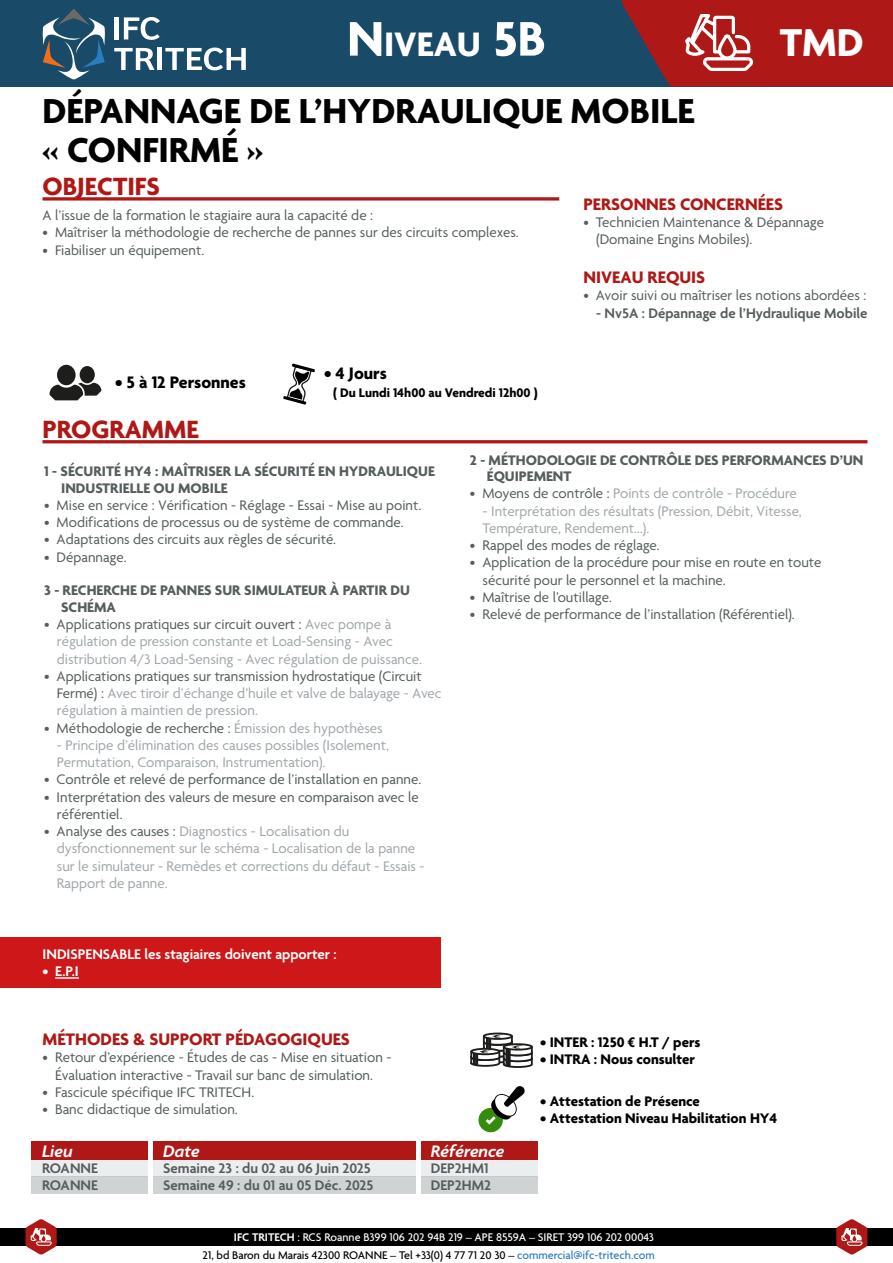
<style>
.page{position:relative;width:893px;height:1263px;background:#fff}
.page>*{position:absolute;margin:0;border:0;box-sizing:border-box;transform-origin:0 0}
.t1{font:700 42px "Agenda";color:#fff}
.t2{font:700 37.5px/39px "Agenda";color:#000}
.t3{font:700 36.75px "Agenda";color:#fff}
.t4{font:700 27px "Agenda";color:#ae1917}
.t5{font:700 18px "Agenda";color:#ae1917}
.t6{font:700 18px "Agenda";color:#000}
.t7{font:italic 600 18px "Agenda";color:#fff}
.t8{font:15px/17.2px "Agenda";color:#555d5d}
.t9{font:15px/17.2px "Agenda";color:#a0a7aa}
.t10{font:700 15px/16.5px "Agenda";color:#555d5d}
.t11{font:600 15px/17px "Agenda";color:#555d5d}
.t12{font:700 15px "Agenda";color:#000}
.t13{font:600 15px "Agenda";color:#fff}
.t14{font:700 13.5px "Agenda";color:#000}
.t15{font:500 12px/17.5px "Agenda";color:#fff;text-align:right}
.s1{font-size:52.5px}
.s2{color:#555d5d}
.s3{color:#a0a7aa}
.s4{font-weight:600}
.s5{color:#000}
.s6{color:#2c7cc0}
</style>
<div class="page">
<div style="left:0;top:1228px;width:893px;height:17px;background:#000"></div>
<svg style="left:26px;top:1219px;width:31px;height:36px"></svg>
<svg style="left:836px;top:1219px;width:31px;height:36px"></svg>
<div style="left:0;top:1px;width:893px;height:85px;background:#194a68"></div>
<svg style="left:0;top:0;width:622px;height:71px"></svg>
<svg style="left:49px;top:365px;width:53px;height:36px"></svg>
<svg style="left:283px;top:363px;width:32px;height:42px"></svg>
<svg style="left:114px;top:48px;width:41px;height:22px"></svg>
<hr style="left:158px;top:48px;width:4px;height:22px;background:#fff">
<svg style="left:165px;top:48px;width:81px;height:22px"></svg>
<div style="left:114px;top:17px;width:5px;height:22px;background:#fff"></div>
<svg style="left:124px;top:17px;width:36px;height:23px"></svg>
<svg style="left:42px;top:9px;width:64px;height:70px"></svg>
<hr style="left:43px;top:440px;width:824px;height:3px;background:#ae1917">
<svg style="left:43px;top:197px;width:516px;height:4px;background:#bb403f"></svg>
<svg style="left:622px;top:0;width:271px;height:87px;background:#a4292a"></svg>
<svg style="left:478px;top:1086px;width:47px;height:46px"></svg>
<div style="left:483px;top:1032px;width:30px;height:8px;border:2px solid #1d1d1b;border-radius:50%"></div>
<svg style="left:470px;top:1034px;width:63px;height:34px"></svg>
<hr style="left:505px;top:1049px;width:3px;height:17px;background:#1d1d1b">
<hr style="left:508px;top:1049px;width:3px;height:17px;background:#1d1d1b">
<div style="left:0;top:937px;width:440px;height:51px;background:#cd1719"></div>
<hr style="left:55px;top:977px;width:24px;height:2px;background:#fff">
<div style="left:31px;top:1160px;width:507px;height:17px;background:#ecedee"></div>
<div style="left:31px;top:1177px;width:507px;height:17px;background:#cfd3d4"></div>
<div style="left:31px;top:1141px;width:507px;height:19px;background:#ae1917"></div>
<hr style="left:149px;top:1140px;width:4px;height:54px;background:#fff">
<hr style="left:416px;top:1140px;width:4px;height:54px;background:#fff">
<h3 class="t3" style="left:347px;top:24px;width:200px"><span class="s1">N</span>IVEAU <span class="s1">5B</span></h3>
<h2 class="t2" style="left:43px;top:93px;width:653px">DÉPANNAGE DE L’HYDRAULIQUE MOBILE « CONFIRMÉ »</h2>
<h1 class="t1" style="left:780px;top:20px;width:86px">TMD</h1>
<h3 class="t4" style="left:43px;top:172px;width:119px">OBJECTIFS</h3>
<p class="t8" style="left:43px;top:208px;width:332px">A l’issue de la formation le stagiaire aura la capacité de :</p>
<p class="t8" style="left:43px;top:225px;width:478px">• Maîtriser la méthodologie de recherche de pannes sur des circuits complexes.</p>
<p class="t8" style="left:43px;top:242px;width:163px">• Fiabiliser un équipement.</p>
<p class="t6" style="left:115px;top:373px;width:132px">• 5 à 12 Personnes</p>
<p class="t6" style="left:324px;top:364px;width:64px">• 4 Jours</p>
<p class="t14" style="left:333px;top:385px;width:206px">( Du Lundi 14h00 au Vendredi 12h00 )</p>
<h3 class="t4" style="left:43px;top:415px;width:158px">PROGRAMME</h3>
<p class="t5" style="left:583px;top:194px;width:201px">PERSONNES CONCERNÉES</p>
<p class="t8" style="left:596px;top:214px;width:229px;text-indent:-13px">• Technicien Maintenance &amp; Dépannage (Domaine Engins Mobiles).</p>
<p class="t5" style="left:583px;top:268px;width:123px">NIVEAU REQUIS</p>
<p class="t8" style="left:583px;top:288px;width:284px">• Avoir suivi ou maîtriser les notions abordées :</p>
<p class="t11" style="left:596px;top:305px;width:273px">- Nv5A : Dépannage de l’Hydraulique Mobile</p>
<p class="t10" style="left:61px;top:464px;width:375px;text-indent:-17px">1 - SÉCURITÉ HY4 : MAÎTRISER LA SÉCURITÉ EN HYDRAULIQUE<br>INDUSTRIELLE OU MOBILE</p>
<p class="t8" style="left:44px;top:497px;width:379px">• Mise en service : Vérification - Réglage - Essai - Mise au point.</p>
<p class="t8" style="left:44px;top:514px;width:361px">• Modifications de processus ou de système de commande.</p>
<p class="t8" style="left:44px;top:532px;width:294px">• Adaptations des circuits aux règles de sécurité.</p>
<p class="t8" style="left:44px;top:549px;width:84px">• Dépannage.</p>
<p class="t10" style="left:61px;top:583px;width:350px;text-indent:-17px">3 - RECHERCHE DE PANNES SUR SIMULATEUR À PARTIR DU<br>SCHÉMA</p>
<p class="t9" style="left:57px;top:616px;width:366px;text-indent:-13px"><span class="s2">• Applications pratiques sur circuit ouvert :</span> Avec pompe à régulation de pression constante et Load-Sensing - Avec distribution 4/3 Load-Sensing - Avec régulation de puissance.</p>
<p class="t9" style="left:57px;top:668px;width:386px;text-indent:-13px"><span class="s2">• Applications pratiques sur transmission hydrostatique (Circuit<br>Fermé) :</span> Avec tiroir d’échange d’huile et valve de balayage - Avec régulation à maintien de pression.</p>
<p class="t8" style="left:44px;top:720px;width:340px">• Méthodologie de recherche : <span class="s3">Émission des hypothèses</span></p>
<p class="t9" style="left:57px;top:737px;width:333px">- Principe d’élimination des causes possibles (Isolement,<br>Permutation, Comparaison, Instrumentation).</p>
<p class="t8" style="left:44px;top:772px;width:379px">• Contrôle et relevé de performance de l’installation en panne.</p>
<p class="t8" style="left:57px;top:789px;width:363px;text-indent:-13px">• Interprétation des valeurs de mesure en comparaison avec le référentiel.</p>
<p class="t9" style="left:57px;top:823px;width:369px;text-indent:-13px"><span class="s2">• Analyse des causes :</span> Diagnostics - Localisation du dysfonctionnement sur le schéma - Localisation de la panne sur le simulateur - Remèdes et corrections du défaut - Essais - Rapport de panne.</p>
<p class="t13" style="left:43px;top:946px;width:296px">INDISPENSABLE les stagiaires doivent apporter :</p>
<p class="t13" style="left:43px;top:964px;width:38px">• E.P.I</p>
<p class="t5" style="left:43px;top:1030px;width:309px">MÉTHODES &amp; SUPPORT PÉDAGOGIQUES</p>
<p class="t8" style="left:43px;top:1050px;width:350px;text-align:center">• Retour d’expérience - Études de cas - Mise en situation -<br>Évaluation interactive - Travail sur banc de simulation.</p>
<p class="t8" style="left:43px;top:1084px;width:213px">• Fascicule spécifique IFC TRITECH.</p>
<p class="t8" style="left:43px;top:1102px;width:197px">• Banc didactique de simulation.</p>
<p class="t10" style="left:487px;top:452px;width:378px;text-indent:-17px">2 - MÉTHODOLOGIE DE CONTRÔLE DES PERFORMANCES D’UN<br>ÉQUIPEMENT</p>
<p class="t9" style="left:470px;top:486px;width:328px"><span class="s2">• Moyens de contrôle :</span> Points de contrôle - Procédure</p>
<p class="t9" style="left:483px;top:503px;width:321px">- Interprétation des résultats (Pression, Débit, Vitesse,<br>Température, Rendement…).</p>
<p class="t8" style="left:470px;top:537px;width:191px">• Rappel des modes de réglage.</p>
<p class="t8" style="left:483px;top:555px;width:340px;text-indent:-13px">• Application de la procédure pour mise en route en toute sécurité pour le personnel et la machine.</p>
<p class="t8" style="left:470px;top:589px;width:144px">• Maîtrise de l’outillage.</p>
<p class="t8" style="left:470px;top:606px;width:326px">• Relevé de performance de l’installation (Référentiel).</p>
<p class="t12" style="left:540px;top:1034px;width:162px">• INTER : 1250 € H.T / pers</p>
<p class="t12" style="left:540px;top:1051px;width:156px">• INTRA : Nous consulter</p>
<p class="t12" style="left:540px;top:1093px;width:161px">• Attestation de Présence</p>
<p class="t12" style="left:540px;top:1110px;width:239px">• Attestation Niveau Habilitation HY4</p>
<p class="t7" style="left:163px;top:1141px;width:38px">Date</p>
<p class="t7" style="left:431px;top:1141px;width:75px">Référence</p>
<p class="t7" style="left:42px;top:1141px;width:32px">Lieu</p>
<p class="t11" style="left:42px;top:1160px;width:57px">ROANNE<br>ROANNE</p>
<p class="t11" style="left:163px;top:1160px;width:212px">Semaine 23 : du 02 au 06 Juin 2025<br>Semaine 49 : du 01 au 05 Déc. 2025</p>
<p class="t11" style="left:431px;top:1160px;width:62px">DEP2HM1<br>DEP2HM2</p>
<p class="t15" style="left:203px;top:1229px;width:454px"><span class="s4">IFC TRITECH</span> : RCS Roanne B399 106 202 94B 219 – APE 8559A – SIRET 399 106 202 00043<br><span class="s5">21, bd Baron du Marais 42300 ROANNE – Tel +33(0) 4 77 71 20 30 –</span> <span class="s6">commercial@ifc-tritech.com</span></p>
</div>
